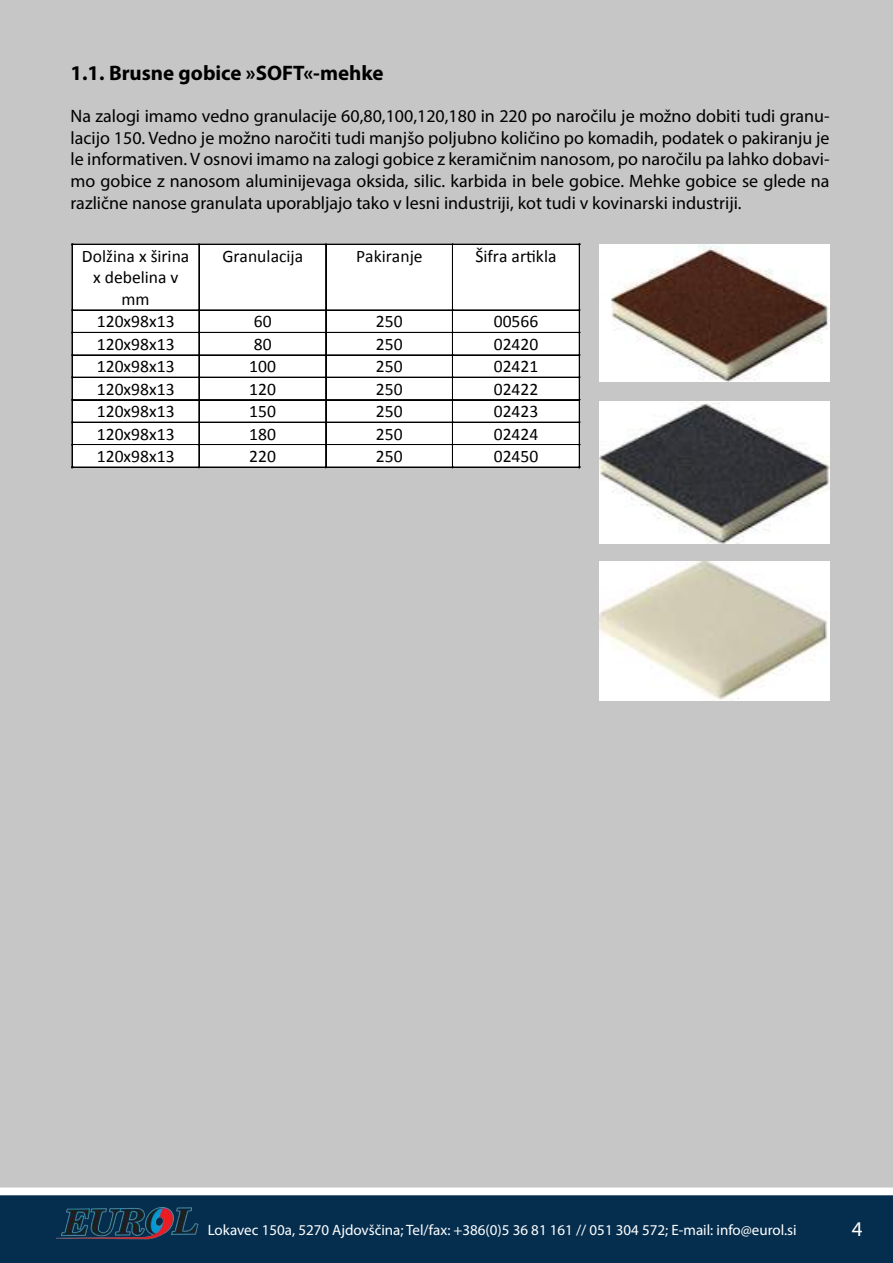
<style>
.page{position:relative;width:893px;height:1263px;background:#fff}
.page>*{position:absolute;margin:0;border:0;box-sizing:border-box;transform-origin:0 0}
.t1{font:700 21px "Myriad Pro";color:#000}
.t2{font:21px "Myriad Pro";color:#fff}
.t3{font:18px/21.6px "Myriad Pro";color:#000;text-align:justify}
.t4{font:17.55px/21.6px "Calibri";color:#000;text-align:center}
.t5{font:15px "Myriad Pro";color:#fff}
</style>
<div class="page">
<img style="left:0;top:0;width:893px;height:1263px">
<p class="t1" style="left:71px;top:59px;width:315px">1.1. Brusne gobice »SOFT«-mehke</p>
<p class="t3" style="left:71px;top:105px;width:761px">Na zalogi imamo vedno granulacije 60,80,100,120,180 in 220 po naročilu je možno dobiti tudi granu&shy;lacijo 150. Vedno je možno naročiti tudi manjšo poljubno količino po komadih, podatek o pakiranju je le informativen. V osnovi imamo na zalogi gobice z keramičnim nanosom, po naročilu pa lahko dobavi&shy;mo gobice z nanosom aluminijevaga oksida, silic. karbida in bele gobice. Mehke gobice se glede na različne nanose granulata uporabljajo tako v lesni industriji, kot tudi v kovinarski industriji.</p>
<p class="t4" style="left:82px;top:245px;width:109px">Dolžina x širina x debelina v mm</p>
<p class="t4" style="left:222px;top:245px;width:82px">Granulacija</p>
<p class="t4" style="left:356px;top:245px;width:68px">Pakiranje</p>
<p class="t4" style="left:476px;top:245px;width:82px">Šifra artikla</p>
<p class="t4" style="left:97px;top:311px;width:79px">120x98x13</p>
<p class="t4" style="left:254px;top:311px;width:19px">60</p>
<p class="t4" style="left:376px;top:311px;width:28px">250</p>
<p class="t4" style="left:494px;top:311px;width:46px">00566</p>
<p class="t4" style="left:97px;top:333px;width:79px">120x98x13</p>
<p class="t4" style="left:254px;top:333px;width:19px">80</p>
<p class="t4" style="left:376px;top:333px;width:28px">250</p>
<p class="t4" style="left:494px;top:333px;width:46px">02420</p>
<p class="t4" style="left:97px;top:356px;width:79px">120x98x13</p>
<p class="t4" style="left:249px;top:356px;width:28px">100</p>
<p class="t4" style="left:376px;top:356px;width:28px">250</p>
<p class="t4" style="left:494px;top:356px;width:46px">02421</p>
<p class="t4" style="left:97px;top:378px;width:79px">120x98x13</p>
<p class="t4" style="left:249px;top:378px;width:28px">120</p>
<p class="t4" style="left:376px;top:378px;width:28px">250</p>
<p class="t4" style="left:494px;top:378px;width:46px">02422</p>
<p class="t4" style="left:97px;top:401px;width:79px">120x98x13</p>
<p class="t4" style="left:249px;top:401px;width:28px">150</p>
<p class="t4" style="left:376px;top:401px;width:28px">250</p>
<p class="t4" style="left:494px;top:401px;width:46px">02423</p>
<p class="t4" style="left:97px;top:423px;width:79px">120x98x13</p>
<p class="t4" style="left:249px;top:423px;width:28px">180</p>
<p class="t4" style="left:376px;top:423px;width:28px">250</p>
<p class="t4" style="left:494px;top:423px;width:46px">02424</p>
<p class="t4" style="left:97px;top:446px;width:79px">120x98x13</p>
<p class="t4" style="left:249px;top:446px;width:28px">220</p>
<p class="t4" style="left:376px;top:446px;width:28px">250</p>
<p class="t4" style="left:494px;top:446px;width:46px">02450</p>
<p class="t5" style="left:208px;top:1221px;width:590px">Lokavec 150a, 5270 Ajdovščina; Tel/fax: +386(0)5 36 81 161 // 051 304 572; E-mail: info@eurol.si</p>
<p class="t2" style="left:852px;top:1216px;width:12px">4</p>
</div>
